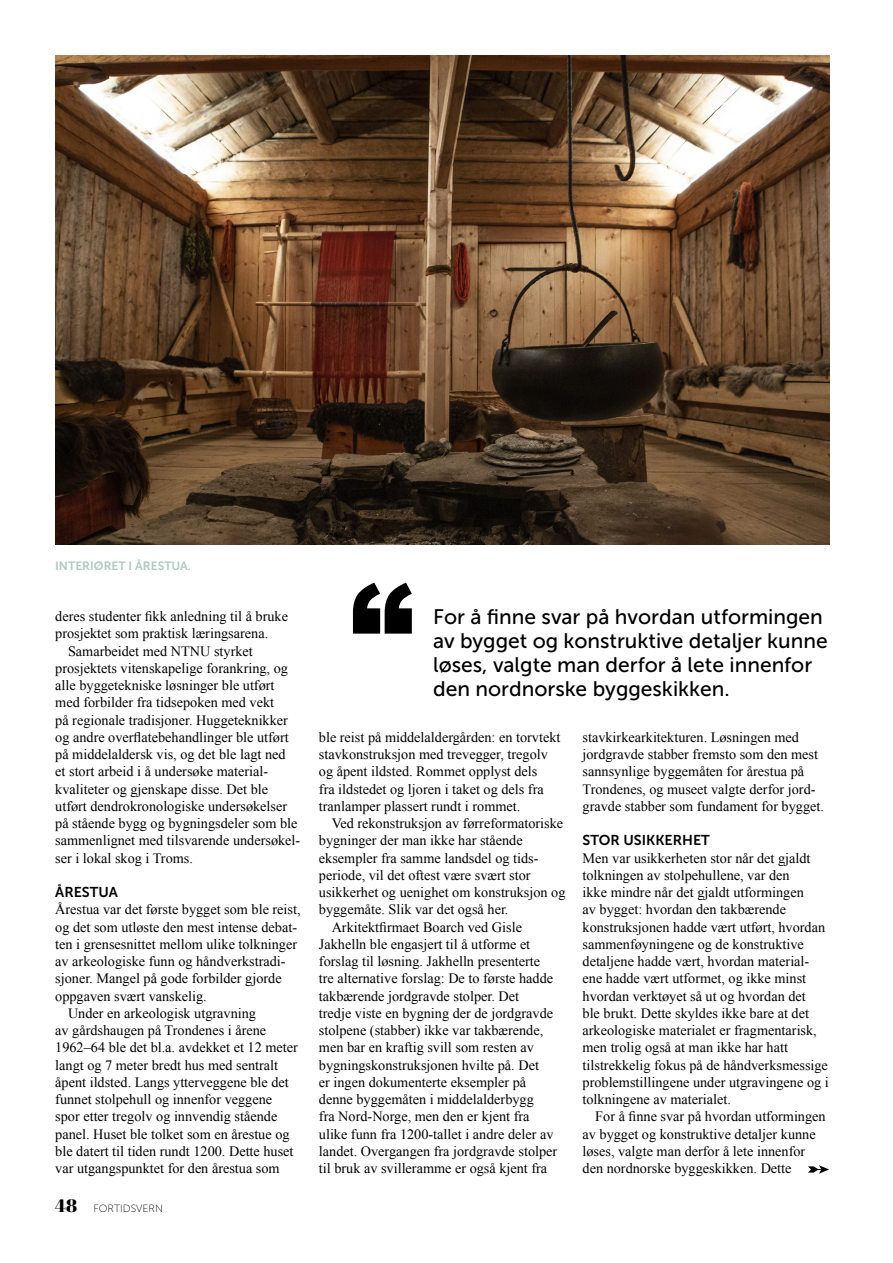
<style>
.page{position:relative;width:893px;height:1263px;background:#fff}
.page>*{position:absolute;margin:0;border:0;box-sizing:border-box;transform-origin:0 0}
.Sitat_NY{font:21px/24px "Museo Sans 500";color:#000}
.Brodtekst_innrykk{font:14.25px/17.2px "Times New Roman";color:#000}
.Brodtekst{font:14.25px/17.2px "Times New Roman";color:#000}
.Mellomtittel_NY{font:14.25px "Museo Sans 700";color:#000}
.Bildetekst_NY{font:12px "Museo Sans 700";color:#afcabf}
.t1{font:10.5px "Museo Sans 100";color:#000}
.s1{font-family:"Abril Fatface";font-size:18px}
</style>
<div class="page">
<img style="left:55px;top:55px;width:774px;height:489px">
<svg style="left:353px;top:583px;width:59px;height:51px"></svg>
<svg style="left:808px;top:1165px;width:21px;height:9px"></svg>
<p class="Bildetekst_NY" style="left:55px;top:559px;width:137px">INTERIØRET I ÅRESTUA.</p>
<p class="Brodtekst_innrykk" style="left:55px;top:607px;width:234px">deres studenter fikk anledning til å bruke prosjektet som praktisk læringsarena.</p>
<p class="Brodtekst_innrykk" style="left:55px;top:642px;width:246px;text-indent:13px">Samarbeidet med NTNU styrket prosjektets vitenskapelige forankring, og alle byggetekniske løsninger ble utført med forbilder fra tidsepoken med vekt<br>på regionale tradisjoner. Huggeteknikker og andre overflatebehandlinger ble utført på middelaldersk vis, og det ble lagt ned<br>et stort arbeid i å undersøke material&shy;kvaliteter og gjenskape disse. Det ble utført dendrokronologiske undersøkelser på stående bygg og bygningsdeler som ble sammenlignet med tilsvarende undersøkel&shy;ser i lokal skog i Troms.</p>
<p class="Mellomtittel_NY" style="left:55px;top:884px;width:64px">ÅRESTUA</p>
<p class="Brodtekst" style="left:55px;top:901px;width:247px">Årestua var det første bygget som ble reist, og det som utløste den mest intense debat&shy;ten i grensesnittet mellom ulike tolkninger av arkeologiske funn og håndverkstradi&shy;sjoner. Mangel på gode forbilder gjorde oppgaven svært vanskelig.</p>
<p class="Brodtekst_innrykk" style="left:55px;top:1004px;width:244px;text-indent:13px">Under en arkeologisk utgravning<br>av gårdshaugen på Trondenes i årene 1962–64 ble det bl.a. avdekket et 12 meter langt og 7 meter bredt hus med sentralt åpent ildsted. Langs ytterveggene ble det funnet stolpehull og innenfor veggene spor etter tregolv og innvendig stående panel. Huset ble tolket som en årestue og ble datert til tiden rundt 1200. Dette huset var utgangspunktet for den årestua som</p>
<p class="t1" style="left:55px;top:1203px;width:109px"><span class="s1">48</span> FORTIDSVERN</p>
<p class="Sitat_NY" style="left:433px;top:605px;width:396px">For å finne svar på hvordan utformingen av bygget og konstruktive detaljer kunne løses, valgte man derfor å lete innenfor den nordnorske byggeskikken.</p>
<p class="Brodtekst_innrykk" style="left:319px;top:728px;width:243px">ble reist på middelaldergården: en torvtekt stavkonstruksjon med trevegger, tregolv og åpent ildsted. Rommet opplyst dels<br>fra ildstedet og ljoren i taket og dels fra tranlamper plassert rundt i rommet.</p>
<p class="Brodtekst_innrykk" style="left:319px;top:814px;width:248px;text-indent:13px">Ved rekonstruksjon av førreformatoriske bygninger der man ikke har stående eksempler fra samme landsdel og tids&shy;periode, vil det oftest være svært stor usikkerhet og uenighet om konstruksjon og byggemåte. Slik var det også her.</p>
<p class="Brodtekst_innrykk" style="left:319px;top:918px;width:240px;text-indent:13px">Arkitektfirmaet Boarch ved Gisle Jakhelln ble engasjert til å utforme et forslag til løsning. Jakhelln presenterte tre alternative forslag: De to første hadde takbærende jordgravde stolper. Det<br>tredje viste en bygning der de jordgravde stolpene (stabber) ikke var takbærende, men bar en kraftig svill som resten av bygningskonstruksjonen hvilte på. Det<br>er ingen dokumenterte eksempler på denne byggemåten i middelalderbygg<br>fra Nord-Norge, men den er kjent fra ulike funn fra 1200-tallet i andre deler av landet. Overgangen fra jordgravde stolper til bruk av svilleramme er også kjent fra</p>
<p class="Brodtekst_innrykk" style="left:583px;top:728px;width:243px">stavkirkearkitekturen. Løsningen med jordgravde stabber fremsto som den mest sannsynlige byggemåten for årestua på Trondenes, og museet valgte derfor jord&shy;gravde stabber som fundament for bygget.</p>
<p class="Mellomtittel_NY" style="left:583px;top:832px;width:129px">STOR USIKKERHET</p>
<p class="Brodtekst" style="left:583px;top:849px;width:248px">Men var usikkerheten stor når det gjaldt tolkningen av stolpehullene, var den<br>ikke mindre når det gjaldt utformingen<br>av bygget: hvordan den takbærende konstruksjonen hadde vært utført, hvordan sammenføyningene og de konstruktive detaljene hadde vært, hvordan material&shy;ene hadde vært utformet, og ikke minst hvordan verktøyet så ut og hvordan det<br>ble brukt. Dette skyldes ikke bare at det arkeologiske materialet er fragmentarisk, men trolig også at man ikke har hatt tilstrekkelig fokus på de håndverksmessige problemstillingene under utgravingene og i tolkningene av materialet.</p>
<p class="Brodtekst_innrykk" style="left:583px;top:1108px;width:245px;text-indent:13px">For å finne svar på hvordan utformingen av bygget og konstruktive detaljer kunne løses, valgte man derfor å lete innenfor den nordnorske byggeskikken. Dette</p>
</div>
